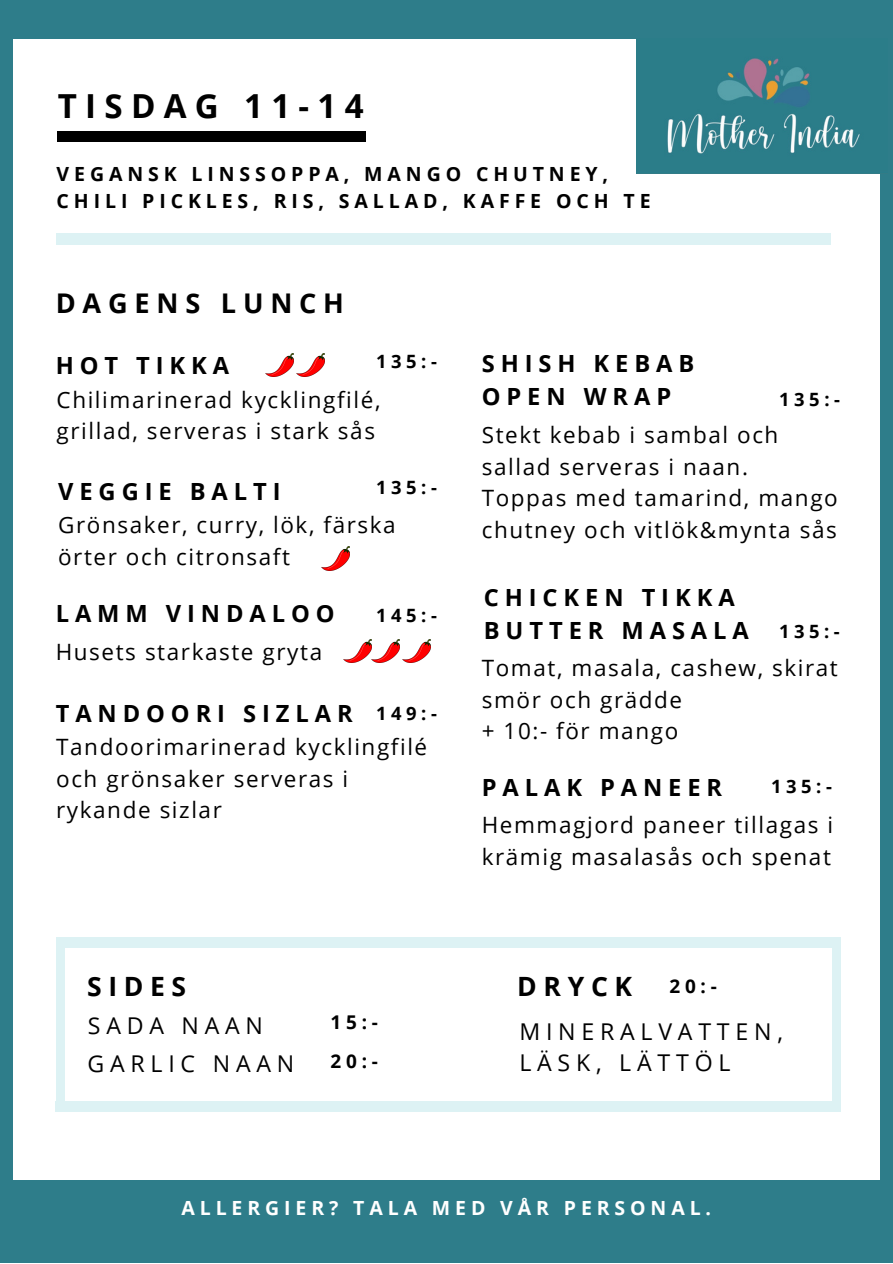
<style>
.page{position:relative;width:893px;height:1264px;background:#fff}
.page>*{position:absolute;margin:0;border:0;box-sizing:border-box;transform-origin:0 0}
.t1{font:700 33.15px "Open Sans";letter-spacing:.25em;color:#000}
.t2{font:700 27.15px "Open Sans";letter-spacing:.25em;color:#000}
.t3{font:700 26.55px "Open Sans";letter-spacing:.25em;color:#000}
.t4{font:700 23.7px/32.5px "Open Sans";letter-spacing:.25em;color:#000}
.t5{font:23.1px/31.5px "Open Sans";letter-spacing:.25em;color:#000}
.t6{font:22.5px/31.5px "Open Sans";letter-spacing:.07em;color:#000}
.t7{font:700 19.5px "Open Sans";letter-spacing:.25em;color:#000}
.t8{font:700 19.5px "Open Sans";letter-spacing:.25em;color:#fff}
.t9{font:700 18.9px "Open Sans";color:#000}
.t10{font:700 18.3px "Open Sans";letter-spacing:.25em;color:#000}
</style>
<div class="page">
<div style="left:0;top:0;width:892px;height:1262px;background:#2e7d8a"></div>
<div style="left:13px;top:39px;width:866px;height:1140px;background:#fff"></div>
<div style="left:58px;top:131px;width:308px;height:10px;background:#000"></div>
<div style="left:63px;top:937px;width:774px;height:10px;background:#ddf2f4"></div>
<div style="left:56px;top:937px;width:9px;height:168px;background:#ddf2f4"></div>
<div style="left:831px;top:937px;width:9px;height:173px;background:#ddf2f4"></div>
<div style="left:56px;top:1100px;width:784px;height:11px;background:#ddf2f4"></div>
<img style="left:343px;top:639px;width:56px;height:24px">
<img style="left:402px;top:639px;width:28px;height:24px">
<img style="left:321px;top:546px;width:29px;height:24px">
<img style="left:265px;top:353px;width:28px;height:24px">
<img style="left:296px;top:353px;width:29px;height:24px">
<div style="left:56px;top:234px;width:774px;height:11px;background:#ddf2f4"></div>
<img style="left:636px;top:39px;width:243px;height:134px">
<p class="t1" style="left:58px;top:82px;width:307px">TISDAG 11-14</p>
<p class="t7" style="left:57px;top:161px;width:553px">VEGANSK LINSSOPPA, MANGO CHUTNEY,</p>
<p class="t7" style="left:57px;top:187px;width:595px">CHILI PICKLES, RIS, SALLAD, KAFFE OCH TE</p>
<p class="t2" style="left:56px;top:284px;width:290px">DAGENS LUNCH</p>
<p class="t10" style="left:376px;top:348px;width:62px">135:-</p>
<p class="t4" style="left:56px;top:348px;width:175px">HOT TIKKA</p>
<p class="t6" style="left:57px;top:383px;width:325px">Chilimarinerad kycklingfilé, grillad, serveras i stark sås</p>
<p class="t10" style="left:376px;top:474px;width:62px">135:-</p>
<p class="t4" style="left:58px;top:474px;width:224px">VEGGIE BALTI</p>
<p class="t6" style="left:58px;top:508px;width:339px">Grönsaker, curry, lök, färska örter och citronsaft</p>
<p class="t4" style="left:56px;top:596px;width:280px">LAMM VINDALOO</p>
<p class="t6" style="left:56px;top:635px;width:268px">Husets starkaste gryta</p>
<p class="t10" style="left:376px;top:602px;width:62px">145:-</p>
<p class="t4" style="left:56px;top:696px;width:298px">TANDOORI SIZLAR</p>
<p class="t6" style="left:56px;top:730px;width:372px">Tandoorimarinerad kycklingfilé och grönsaker serveras i rykande sizlar</p>
<p class="t10" style="left:376px;top:700px;width:62px">149:-</p>
<p class="t3" style="left:87px;top:967px;width:101px">SIDES</p>
<p class="t5" style="left:88px;top:1008px;width:177px">SADA NAAN</p>
<p class="t9" style="left:330px;top:1008px;width:49px">15:-</p>
<p class="t5" style="left:87px;top:1047px;width:208px">GARLIC NAAN</p>
<p class="t9" style="left:330px;top:1047px;width:49px">20:-</p>
<p class="t4" style="left:481px;top:346px;width:214px">SHISH KEBAB<br>OPEN WRAP</p>
<p class="t6" style="left:481px;top:419px;width:298px">Stekt kebab i sambal och sallad serveras i naan.</p>
<p class="t6" style="left:481px;top:481px;width:357px">Toppas med tamarind, mango chutney och vitlök&amp;mynta sås</p>
<p class="t10" style="left:779px;top:387px;width:62px">135:-</p>
<p class="t4" style="left:484px;top:580px;width:266px">CHICKEN TIKKA<br>BUTTER MASALA</p>
<p class="t10" style="left:779px;top:618px;width:62px">135:-</p>
<p class="t6" style="left:481px;top:651px;width:357px">Tomat, masala, cashew, skirat smör och grädde</p>
<p class="t6" style="left:481px;top:714px;width:198px">+ 10:- för mango</p>
<p class="t4" style="left:481px;top:770px;width:242px">PALAK PANEER</p>
<p class="t6" style="left:481px;top:808px;width:353px">Hemmagjord paneer tillagas i krämig masalasås och spenat</p>
<p class="t10" style="left:771px;top:773px;width:62px">135:-</p>
<p class="t3" style="left:517px;top:967px;width:116px">DRYCK</p>
<p class="t9" style="left:669px;top:972px;width:49px">20:-</p>
<p class="t5" style="left:519px;top:1014px;width:265px">MINERALVATTEN,<br>LÄSK, LÄTTÖL</p>
<p class="t8" style="left:181px;top:1193px;width:531px">ALLERGIER? TALA MED VÅ R PERSONAL.</p>
</div>
